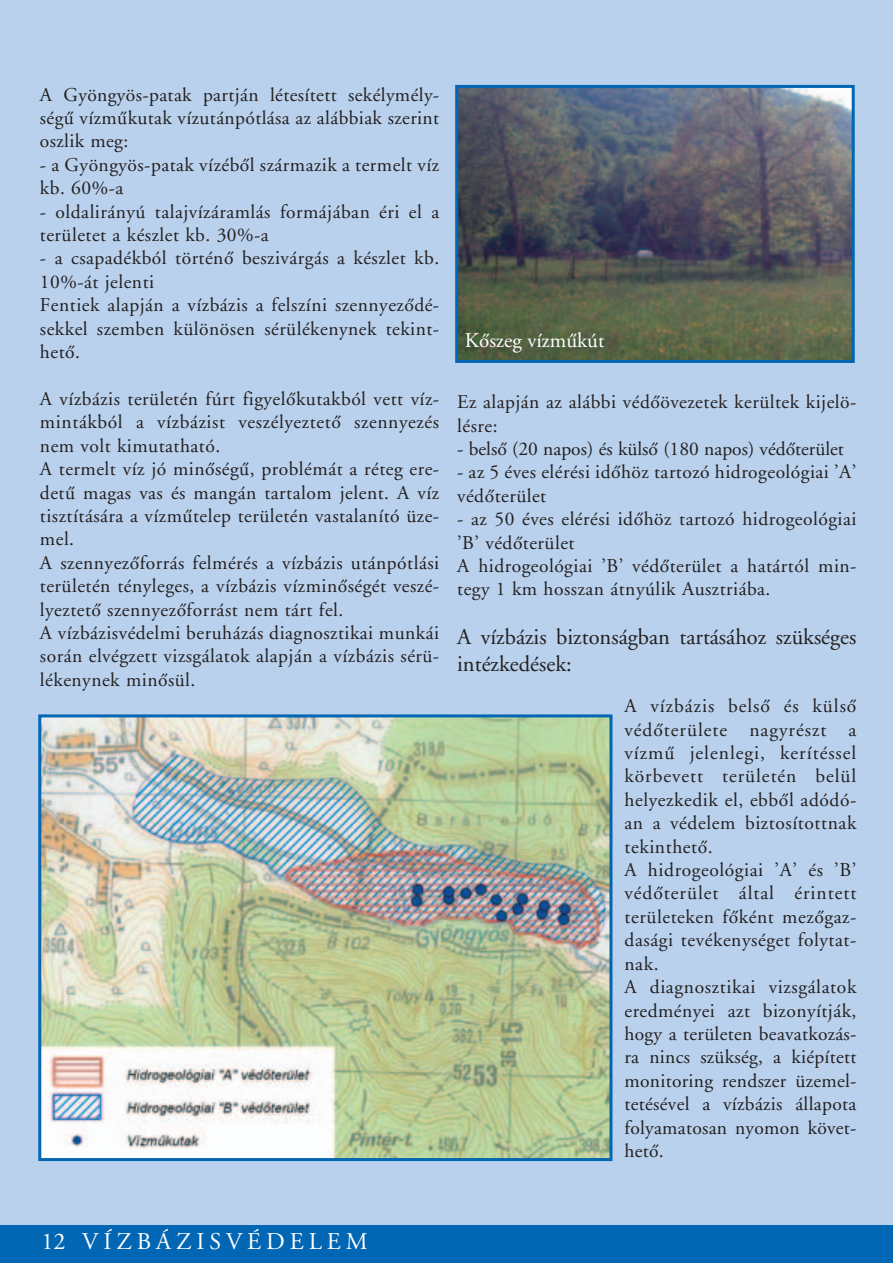
<style>
.page{position:relative;width:893px;height:1263px;background:#fff}
.page>*{position:absolute;margin:0;border:0;box-sizing:border-box;transform-origin:0 0}
.t1{font:24px "H A Garamond";letter-spacing:.205em;color:#fff}
.t2{font:22.5px/27px "H A Garamond";color:#231f20}
.t3{font:21px "H A Garamond";color:#fff}
.t4{font:19.5px/23.4px "H A Garamond";letter-spacing:.025em;color:#231f20}
.t5{font:19.5px "H A Garamond";color:#231f20}
</style>
<div class="page">
<img style="left:0;top:0;width:893px;height:1263px">
<p class="t4" style="left:40px;top:85px;width:401px;text-align:justify">A Gyöngyös-patak partján létesített sekélymély&shy;ségû vízmûkutak vízutánpótlása az alábbiak szerint oszlik meg:</p>
<p class="t4" style="left:40px;top:155px;width:401px">- a Gyöngyös-patak vízébôl származik a termelt víz kb. 60%-a</p>
<p class="t4" style="left:40px;top:202px;width:401px">- oldalirányú talajvízáramlás formájában éri el a területet a készlet kb. 30%-a</p>
<p class="t4" style="left:40px;top:248px;width:401px">- a csapadékból történô beszivárgás a készlet kb.<br>10%-át jelenti<br>Fentiek alapján a vízbázis a felszíni szennyezôdé&shy;sekkel szemben különösen sérülékenynek tekint&shy;hetô.</p>
<p class="t4" style="left:40px;top:389px;width:401px">A vízbázis területén fúrt figyelôkutakból vett víz&shy;mintákból a vízbázist veszélyeztetô szennyezés nem volt kimutatható.<br>A termelt víz jó minôségû, problémát a réteg ere&shy;detû magas vas és mangán tartalom jelent. A víz tisztítására a vízmûtelep területén vastalanító üze&shy;mel.<br>A szennyezôforrás felmérés a vízbázis utánpótlási területén tényleges, a vízbázis vízminôségét veszé&shy;lyeztetô szennyezôforrást nem tárt fel.<br>A vízbázisvédelmi beruházás diagnosztikai munkái során elvégzett vizsgálatok alapján a vízbázis sérü&shy;lékenynek minôsül.</p>
<p class="t4" style="left:457px;top:392px;width:401px">Ez alapján az alábbi védôövezetek kerültek kijelö&shy;lésre:</p>
<p class="t3" style="left:465px;top:332px;width:141px">Kôszeg vízmûkút</p>
<p class="t5" style="left:457px;top:441px;width:388px">- belsô (20 napos) és külsô (180 napos) védôterület</p>
<p class="t4" style="left:457px;top:462px;width:401px">- az 5 éves elérési idôhöz tartozó hidrogeológiai ’A’ védôterület</p>
<p class="t4" style="left:457px;top:509px;width:401px">- az 50 éves elérési idôhöz tartozó hidrogeológiai ’B’ védôterület<br>A hidrogeológiai ’B’ védôterület a határtól min&shy;tegy 1 km hosszan átnyúlik Ausztriába.</p>
<p class="t2" style="left:457px;top:626px;width:401px">A vízbázis biztonságban tartásához szükséges intézkedések:</p>
<p class="t4" style="left:624px;top:696px;width:233px">A vízbázis belsô és külsô védôterülete nagyrészt a vízmû jelenlegi, kerítéssel körbevett területén belül helyezkedik el, ebbôl adódó&shy;an a védelem biztosítottnak tekinthetô.<br>A hidrogeológiai ’A’ és ’B’ védôterület által érintett területeken fôként mezôgaz&shy;dasági tevékenységet folytat&shy;nak.<br>A diagnosztikai vizsgálatok eredményei azt bizonyítják, hogy a területen beavatkozás&shy;ra nincs szükség, a kiépített monitoring rendszer üzemel&shy;tetésével a vízbázis állapota folyamatosan nyomon követ&shy;hetô.</p>
<p class="t1" style="left:41px;top:1231px;width:328px">12 VÍZBÁZISVÉDELEM</p>
</div>
